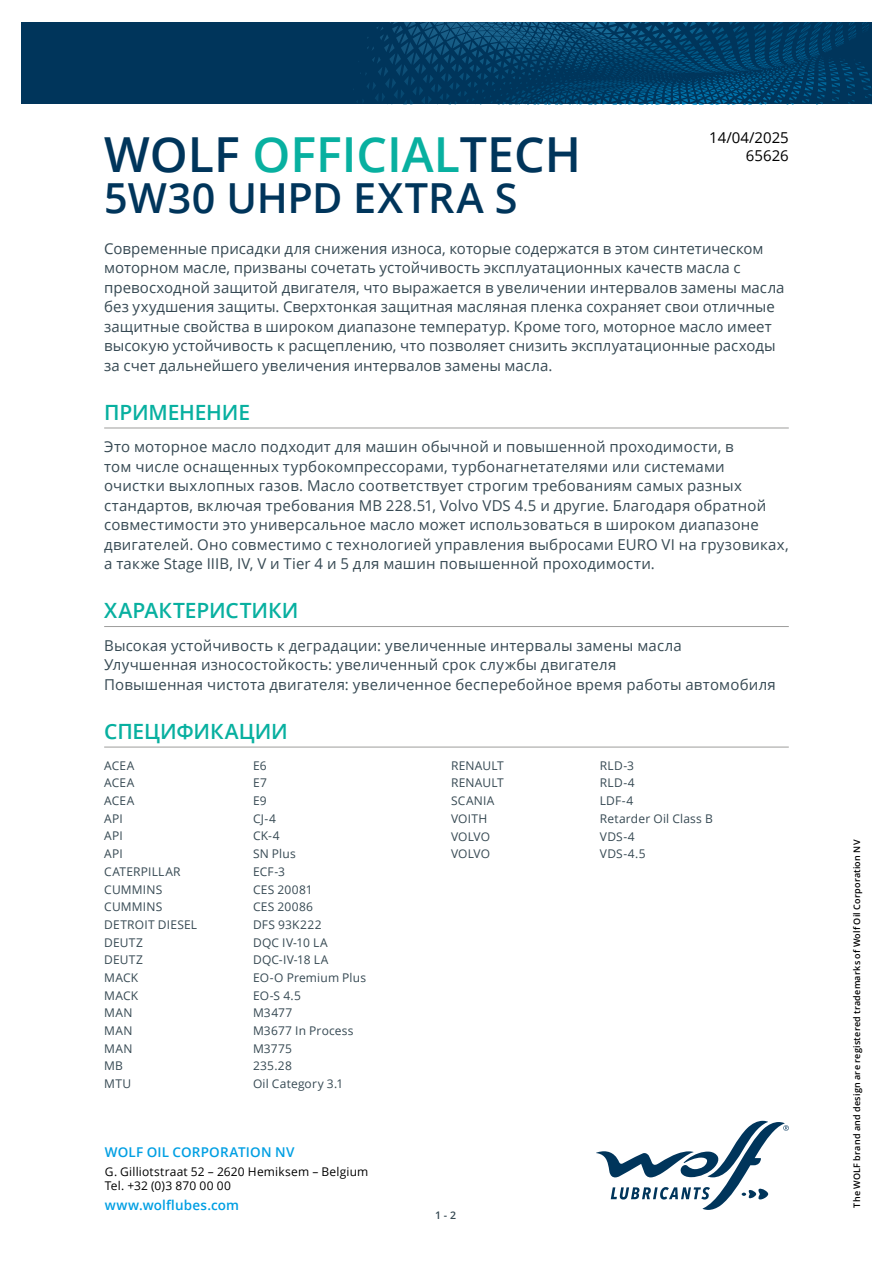
<style>
.page{position:relative;width:893px;height:1263px;background:#fff}
.page>*{position:absolute;margin:0;border:0;box-sizing:border-box;transform-origin:0 0}
.t1{font:600 48.3px "Open Sans";color:#00355b}
.t2{font:600 41.4px "Open Sans";letter-spacing:.005em;color:#00355b}
.t3{font:600 21px "Open Sans";letter-spacing:-.01em;color:#08b0a0}
.t4{font:15px/19.5px "Open Sans";letter-spacing:.01em;color:#364953}
.t5{font:15px/18px "Open Sans";color:#000;text-align:right}
.t6{font:600 13.5px "Open Sans";letter-spacing:.01em;color:#009fe3}
.t7{font:12px "Open Sans";letter-spacing:.015em;color:#364953}
.t8{font:12px/14.4px "Open Sans";letter-spacing:.015em;color:#000}
.t9{font:600 10.5px "Open Sans";color:#364953}
.t10{font:600 9px "Open Sans";letter-spacing:.025em;color:#000}
.s1{color:#08b0a0}
</style>
<div class="page">
<svg style="left:596px;top:1121px;width:193px;height:89px"></svg>
<svg style="left:21px;top:22px;width:851px;height:82px;background:#013b62"></svg>
<hr style="left:104px;top:428px;width:685px;height:1px;background:#9d9d9c">
<hr style="left:104px;top:626px;width:685px;height:1px;background:#9d9d9c">
<hr style="left:104px;top:747px;width:685px;height:1px;background:#9d9d9c">
<p class="t5" style="left:709px;top:128px;width:81px">14/04/2025<br>65626</p>
<h1 class="t1" style="left:104px;top:122px;width:478px">WOLF <span class="s1">OFFICIAL</span>TECH</h1>
<h2 class="t2" style="left:104px;top:169px;width:415px">5W30 UHPD EXTRA S</h2>
<p class="t4" style="left:104px;top:238px;width:682px">Современные присадки для снижения износа, которые содержатся в этом синтетическом моторном масле, призваны сочетать устойчивость эксплуатационных качеств масла с превосходной защитой двигателя, что выражается в увеличении интервалов замены масла без ухудшения защиты. Сверхтонкая защитная масляная пленка сохраняет свои отличные защитные свойства в широком диапазоне температур. Кроме того, моторное масло имеет высокую устойчивость к расщеплению, что позволяет снизить эксплуатационные расходы за счет дальнейшего увеличения интервалов замены масла.</p>
<h3 class="t3" style="left:104px;top:398px;width:147px">ПРИМЕНЕНИЕ</h3>
<p class="t4" style="left:104px;top:436px;width:686px">Это моторное масло подходит для машин обычной и повышенной проходимости, в<br>том числе оснащенных турбокомпрессорами, турбонагнетателями или системами очистки выхлопных газов. Масло соответствует строгим требованиям самых разных стандартов, включая требования MB 228.51, Volvo VDS 4.5 и другие. Благодаря обратной совместимости это универсальное масло может использоваться в широком диапазоне двигателей. Оно совместимо с технологией управления выбросами EURO VI на грузовиках, а также Stage IIIB, IV, V и Tier 4 и 5 для машин повышенной проходимости.</p>
<h3 class="t3" style="left:104px;top:596px;width:196px">ХАРАКТЕРИСТИКИ</h3>
<p class="t4" style="left:104px;top:635px;width:673px">Высокая устойчивость к деградации: увеличенные интервалы замены масла<br>Улучшенная износостойкость: увеличенный срок службы двигателя<br>Повышенная чистота двигателя: увеличенное бесперебойное время работы автомобиля</p>
<h3 class="t3" style="left:104px;top:717px;width:185px">СПЕЦИФИКАЦИИ</h3>
<p class="t7" style="left:104px;top:757px;width:32px">ACEA</p>
<p class="t7" style="left:253px;top:757px;width:15px">E6</p>
<p class="t7" style="left:104px;top:775px;width:32px">ACEA</p>
<p class="t7" style="left:253px;top:775px;width:15px">E7</p>
<p class="t7" style="left:104px;top:792px;width:32px">ACEA</p>
<p class="t7" style="left:253px;top:792px;width:15px">E9</p>
<p class="t7" style="left:104px;top:810px;width:20px">API</p>
<p class="t7" style="left:253px;top:810px;width:24px">CJ-4</p>
<p class="t7" style="left:104px;top:828px;width:20px">API</p>
<p class="t7" style="left:253px;top:828px;width:28px">CK-4</p>
<p class="t7" style="left:104px;top:845px;width:20px">API</p>
<p class="t7" style="left:253px;top:845px;width:44px">SN Plus</p>
<p class="t7" style="left:104px;top:863px;width:78px">CATERPILLAR</p>
<p class="t7" style="left:253px;top:863px;width:34px">ECF-3</p>
<p class="t7" style="left:104px;top:881px;width:60px">CUMMINS</p>
<p class="t7" style="left:253px;top:881px;width:61px">CES 20081</p>
<p class="t7" style="left:104px;top:899px;width:60px">CUMMINS</p>
<p class="t7" style="left:253px;top:899px;width:62px">CES 20086</p>
<p class="t7" style="left:104px;top:916px;width:94px">DETROIT DIESEL</p>
<p class="t7" style="left:253px;top:916px;width:70px">DFS 93K222</p>
<p class="t7" style="left:104px;top:934px;width:40px">DEUTZ</p>
<p class="t7" style="left:253px;top:934px;width:76px">DQC IV-10 LA</p>
<p class="t7" style="left:104px;top:952px;width:40px">DEUTZ</p>
<p class="t7" style="left:253px;top:952px;width:77px">DQC-IV-18 LA</p>
<p class="t7" style="left:104px;top:969px;width:36px">MACK</p>
<p class="t7" style="left:253px;top:969px;width:115px">EO-O Premium Plus</p>
<p class="t7" style="left:104px;top:987px;width:36px">MACK</p>
<p class="t7" style="left:253px;top:987px;width:49px">EO-S 4.5</p>
<p class="t7" style="left:104px;top:1005px;width:30px">MAN</p>
<p class="t7" style="left:253px;top:1005px;width:41px">M3477</p>
<p class="t7" style="left:104px;top:1022px;width:30px">MAN</p>
<p class="t7" style="left:253px;top:1022px;width:102px">M3677 In Process</p>
<p class="t7" style="left:104px;top:1040px;width:30px">MAN</p>
<p class="t7" style="left:253px;top:1040px;width:41px">M3775</p>
<p class="t7" style="left:104px;top:1058px;width:20px">MB</p>
<p class="t7" style="left:253px;top:1058px;width:40px">235.28</p>
<p class="t7" style="left:104px;top:1075px;width:28px">MTU</p>
<p class="t7" style="left:253px;top:1075px;width:92px">Oil Category 3.1</p>
<p class="t7" style="left:451px;top:757px;width:54px">RENAULT</p>
<p class="t7" style="left:600px;top:757px;width:36px">RLD-3</p>
<p class="t7" style="left:451px;top:775px;width:54px">RENAULT</p>
<p class="t7" style="left:600px;top:775px;width:36px">RLD-4</p>
<p class="t7" style="left:451px;top:792px;width:45px">SCANIA</p>
<p class="t7" style="left:600px;top:792px;width:35px">LDF-4</p>
<p class="t7" style="left:451px;top:810px;width:38px">VOITH</p>
<p class="t7" style="left:600px;top:810px;width:114px">Retarder Oil Class B</p>
<p class="t7" style="left:451px;top:828px;width:41px">VOLVO</p>
<p class="t7" style="left:600px;top:828px;width:36px">VDS-4</p>
<p class="t7" style="left:451px;top:846px;width:41px">VOLVO</p>
<p class="t7" style="left:600px;top:846px;width:47px">VDS-4.5</p>
<p class="t6" style="left:105px;top:1143px;width:191px">WOLF OIL CORPORATION NV</p>
<p class="t8" style="left:105px;top:1163px;width:265px">G. Gilliotstraat 52 – 2620 Hemiksem – Belgium<br>Tel. +32 (0)3 870 00 00</p>
<p class="t6" style="left:105px;top:1196px;width:136px">www.wolflubes.com</p>
<p class="t9" style="left:435px;top:1208px;width:22px">1 - 2</p>
<p class="t10" style="left:851px;top:1208px;width:369px;rotate:-90deg">The WOLF brand and design are registered trademarks of Wolf Oil Corporation NV</p>
</div>
